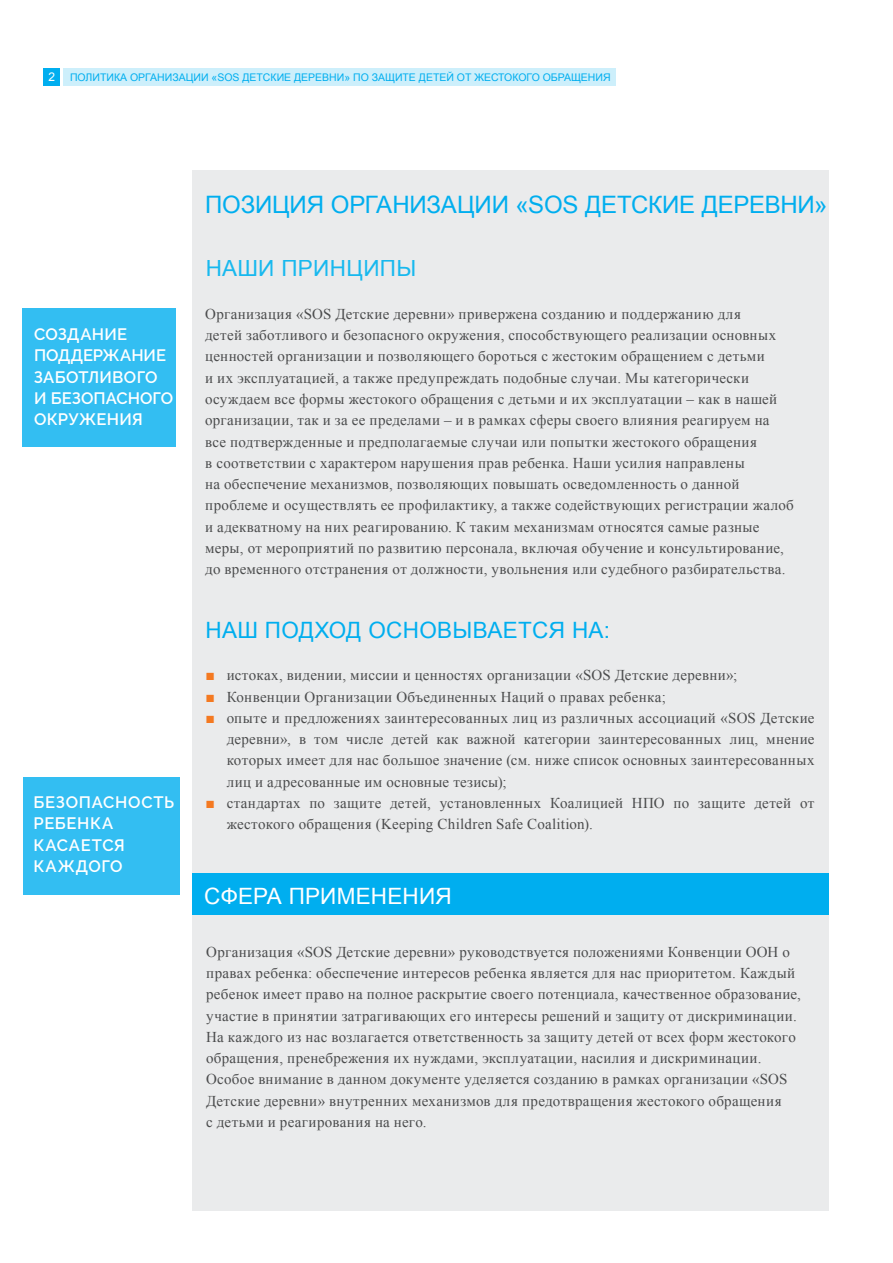
<style>
.page{position:relative;width:893px;height:1263px;background:#fff}
.page>*{position:absolute;margin:0;border:0;box-sizing:border-box;transform-origin:0 0}
.t1{font:24px "Arial";letter-spacing:-.01em;color:#00aeef}
.t2{font:22.5px "Arial";letter-spacing:.015em;color:#00aeef}
.Subheadline02__Helv{font:22.5px "Arial";letter-spacing:.01em;color:#fff}
.t3{font:22.5px "Arial";letter-spacing:.015em;color:#00b3ef}
.t4{font:600 16.5px "Raleway";letter-spacing:.02em;color:#fff}
.t5{font:600 16.5px/21.3px "Raleway";letter-spacing:.04em;color:#fff}
.t6{font:600 16.5px "Raleway";color:#fff}
.t7{font:600 16.5px "Raleway";letter-spacing:.06em;color:#fff}
.Absatzformat_1{font:15px/21.3px "Times New Roman";letter-spacing:.02em;color:#4b4c4d;text-align:justify}
.Absatzformat_1-2{font:12px "Arial";color:#fff}
.Absatzformat_1-3{font:10.5px "Arial";color:#00aeef}
.s1{font-size:15.75px;color:#f47921}
</style>
<div class="page">
<div style="left:44px;top:68px;width:16px;height:17px;background:#00aeef"></div>
<div style="left:63px;top:68px;width:553px;height:17px;background:#cdeffb"></div>
<div style="left:23px;top:308px;width:153px;height:139px;background:#33bef2"></div>
<div style="left:23px;top:777px;width:157px;height:117px;background:#33bef2"></div>
<div style="left:192px;top:171px;width:637px;height:1040px;background:#eaebec"></div>
<div style="left:192px;top:873px;width:637px;height:41px;background:#00aeef"></div>
<p class="Absatzformat_1-2" style="left:49px;top:69px;width:8px">2</p>
<p class="Absatzformat_1-3" style="left:70px;top:71px;width:542px">ПОЛИТИКА ОРГАНИЗАЦИИ «SOS ДЕТСКИЕ ДЕРЕВНИ» ПО ЗАЩИТЕ ДЕТЕЙ ОТ ЖЕСТОКОГО ОБРАЩЕНИЯ</p>
<p class="t4" style="left:34px;top:325px;width:95px">СОЗДАНИЕ</p>
<p class="t6" style="left:34px;top:346px;width:134px">ПОДДЕРЖАНИЕ</p>
<p class="t4" style="left:34px;top:367px;width:125px">ЗАБОТЛИВОГО</p>
<p class="t6" style="left:34px;top:389px;width:141px">И БЕЗОПАСНОГО</p>
<p class="t4" style="left:34px;top:410px;width:110px">ОКРУЖЕНИЯ</p>
<p class="t5" style="left:34px;top:791px;width:142px">БЕЗОПАСНОСТЬ</p>
<p class="t5" style="left:34px;top:813px;width:93px">РЕБЕНКА<br>КАСАЕТСЯ</p>
<p class="t7" style="left:34px;top:856px;width:91px">КАЖДОГО</p>
<p class="t1" style="left:205px;top:188px;width:624px">ПОЗИЦИЯ ОРГАНИЗАЦИИ «SOS ДЕТСКИЕ ДЕРЕВНИ»</p>
<h2 class="t3" style="left:205px;top:254px;width:212px">НАШИ ПРИНЦИПЫ</h2>
<p class="Absatzformat_1" style="left:205px;top:303px;width:537px">Организация «SOS Детские деревни» привержена созданию и поддержанию для</p>
<p class="Absatzformat_1" style="left:205px;top:324px;width:572px">детей заботливого и безопасного окружения, способствующего реализации основных</p>
<p class="Absatzformat_1" style="left:205px;top:346px;width:561px">ценностей организации и позволяющего бороться с жестоким обращением с детьми</p>
<p class="Absatzformat_1" style="left:205px;top:367px;width:545px">и их эксплуатацией, а также предупреждать подобные случаи. Мы категорически</p>
<p class="Absatzformat_1" style="left:205px;top:388px;width:573px">осуждаем все формы жестокого обращения с детьми и их эксплуатации – как в нашей</p>
<p class="Absatzformat_1" style="left:205px;top:409px;width:566px">организации, так и за ее пределами – и в рамках сферы своего влияния реагируем на</p>
<p class="Absatzformat_1" style="left:205px;top:431px;width:553px">все подтвержденные и предполагаемые случаи или попытки жестокого обращения</p>
<p class="Absatzformat_1" style="left:205px;top:452px;width:541px">в соответствии с характером нарушения прав ребенка. Наши усилия направлены</p>
<p class="Absatzformat_1" style="left:205px;top:473px;width:536px">на обеспечение механизмов, позволяющих повышать осведомленность о данной</p>
<p class="Absatzformat_1" style="left:205px;top:494px;width:590px">проблеме и осуществлять ее профилактику, а также содействующих регистрации жалоб</p>
<p class="Absatzformat_1" style="left:205px;top:516px;width:556px">и адекватному на них реагированию. К таким механизмам относятся самые разные</p>
<p class="Absatzformat_1" style="left:205px;top:537px;width:580px">меры, от мероприятий по развитию персонала, включая обучение и консультирование,</p>
<p class="Absatzformat_1" style="left:205px;top:558px;width:582px">до временного отстранения от должности, увольнения или судебного разбирательства.</p>
<p class="t2" style="left:205px;top:615px;width:406px">НАШ ПОДХОД ОСНОВЫВАЕТСЯ НА:</p>
<p class="Absatzformat_1" style="left:205px;top:664px;width:533px"><span class="s1">■</span> истоках, видении, миссии и ценностях организации «SOS Детские деревни»;</p>
<p class="Absatzformat_1" style="left:205px;top:686px;width:462px"><span class="s1">■</span> Конвенции Организации Объединенных Наций о правах ребенка;</p>
<p class="Absatzformat_1" style="left:227px;top:707px;width:589px;text-indent:-21px"><span class="s1">■</span> опыте и предложениях заинтересованных лиц из различных ассоциаций «SOS Детские деревни», в том числе детей как важной категории заинтересованных лиц, мнение которых имеет для нас большое значение (см. ниже список основных заинтересованных лиц и адресованные им основные тезисы);</p>
<p class="Absatzformat_1" style="left:227px;top:792px;width:589px;text-indent:-21px"><span class="s1">■</span> стандартах по защите детей, установленных Коалицией НПО по защите детей от жестокого обращения (Keeping Children Safe Coalition).</p>
<p class="Subheadline02__Helv" style="left:204px;top:881px;width:249px">CФЕРА ПРИМЕНЕНИЯ</p>
<p class="Absatzformat_1" style="left:206px;top:941px;width:585px">Организация «SOS Детские деревни» руководствуется положениями Конвенции ООН о</p>
<p class="Absatzformat_1" style="left:206px;top:962px;width:591px">правах ребенка: обеспечение интересов ребенка является для нас приоритетом. Каждый</p>
<p class="Absatzformat_1" style="left:206px;top:983px;width:596px">ребенок имеет право на полное раскрытие своего потенциала, качественное образование,</p>
<p class="Absatzformat_1" style="left:206px;top:1005px;width:592px">участие в принятии затрагивающих его интересы решений и защиту от дискриминации.</p>
<p class="Absatzformat_1" style="left:206px;top:1026px;width:591px">На каждого из нас возлагается ответственность за защиту детей от всех форм жестокого</p>
<p class="Absatzformat_1" style="left:206px;top:1047px;width:557px">обращения, пренебрежения их нуждами, эксплуатации, насилия и дискриминации.</p>
<p class="Absatzformat_1" style="left:206px;top:1068px;width:583px">Особое внимание в данном документе уделяется созданию в рамках организации «SOS</p>
<p class="Absatzformat_1" style="left:206px;top:1090px;width:577px">Детские деревни» внутренних механизмов для предотвращения жестокого обращения</p>
<p class="Absatzformat_1" style="left:206px;top:1111px;width:222px">с детьми и реагирования на него.</p>
</div>
